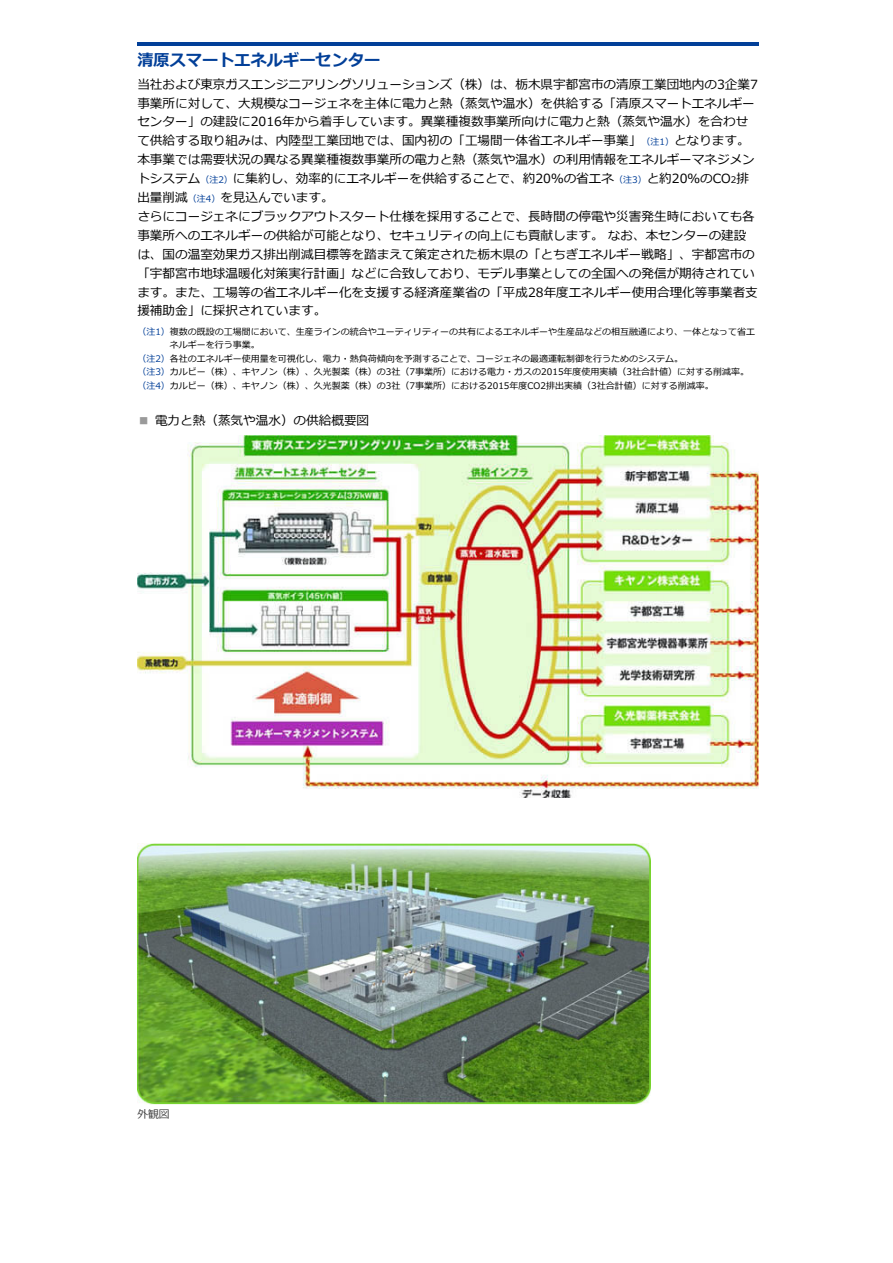
<style>
.page{position:relative;width:893px;height:1263px;background:#fff}
.page>*{position:absolute;margin:0;border:0;box-sizing:border-box;transform-origin:0 0}
.t1{font:700 16.2px "Meiryo";color:#023f98}
.t2{font:12.6px/18.9px "Meiryo";color:#000}
.t3{font:10.8px "Meiryo";color:#3f3f3f}
.t4{font:9px "Meiryo";color:#000}
.s1{font-size:9px;color:#023f98}
.s2{font-size:9px}
.s3{color:#023f98}
.s4{color:#9a9a9a}
</style>
<div class="page">
<hr style="left:137px;top:42px;width:621px;height:4px;background:#023f98">
<img style="left:137px;top:435px;width:621px;height:363px">
<img style="left:137px;top:844px;width:513px;height:261px">
<p class="t1" style="left:137px;top:49px;width:244px">清原スマートエネルギーセンター</p>
<p class="t2" style="left:137px;top:75px;width:622px">当社および東京ガスエンジニアリングソリューションズ（株）は、栃⽊県宇都宮市の清原⼯業団地内の3企業7事業所に対して、⼤規模なコージェネを主体に電⼒と熱（蒸気や温⽔）を供給する「清原スマートエネルギーセンター」の建設に2016年から着⼿しています。異業種複数事業所向けに電⼒と熱（蒸気や温⽔）を合わせて供給する取り組みは、内陸型⼯業団地では、国内初の「⼯場間⼀体省エネルギー事業」<span class="s1">（注1）</span>となります。本事業では需要状況の異なる異業種複数事業所の電⼒と熱（蒸気や温⽔）の利⽤情報をエネルギーマネジメントシステム<span class="s1">（注2）</span>に集約し、効率的にエネルギーを供給することで、約20％の省エネ<span class="s1">（注3）</span>と約20％のCO<span class="s2">2</span>排出量削減<span class="s1">（注4）</span>を⾒込んでいます。<br>さらにコージェネにブラックアウトスタート仕様を採⽤することで、⻑時間の停電や災害発⽣時においても各事業所へのエネルギーの供給が可能となり、セキュリティの向上にも貢献します。 なお、本センターの建設は、国の温室効果ガス排出削減⽬標等を踏まえて策定された栃⽊県の「とちぎエネルギー戦略」、宇都宮市の「宇都宮市地球温暖化対策実⾏計画」などに合致しており、モデル事業としての全国への発信が期待されています。また、⼯場等の省エネルギー化を⽀援する経済産業省の「平成28年度エネルギー使⽤合理化等事業者⽀援補助⾦」に採択されています。</p>
<p class="t4" style="left:137px;top:325px;width:619px"><span class="s3">（注1）</span>複数の既設の⼯場間において、⽣産ラインの統合やユーティリティーの共有によるエネルギーや⽣産品などの相互融通により、⼀体となって省エ</p>
<p class="t4" style="left:170px;top:339px;width:91px">ネルギーを⾏う事業。</p>
<p class="t4" style="left:137px;top:352px;width:547px"><span class="s3">（注2）</span>各社のエネルギー使⽤量を可視化し、電⼒・熱負荷傾向を予測することで、コージェネの最適運転制御を⾏うためのシステム。</p>
<p class="t4" style="left:137px;top:366px;width:613px"><span class="s3">（注3）</span>カルビー（株）、キヤノン（株）、久光製薬（株）の3社（7事業所）における電⼒・ガスの2015年度使⽤実績（3社合計値）に対する削減率。</p>
<p class="t4" style="left:137px;top:379px;width:578px"><span class="s3">（注4）</span>カルビー（株）、キヤノン（株）、久光製薬（株）の3社（7事業所）における2015年度CO2排出実績（3社合計値）に対する削減率。</p>
<p class="t2" style="left:137px;top:412px;width:233px"><span class="s4">■</span> 電⼒と熱（蒸気や温⽔）の供給概要図</p>
<p class="t3" style="left:137px;top:1107px;width:34px">外観図</p>
</div>
